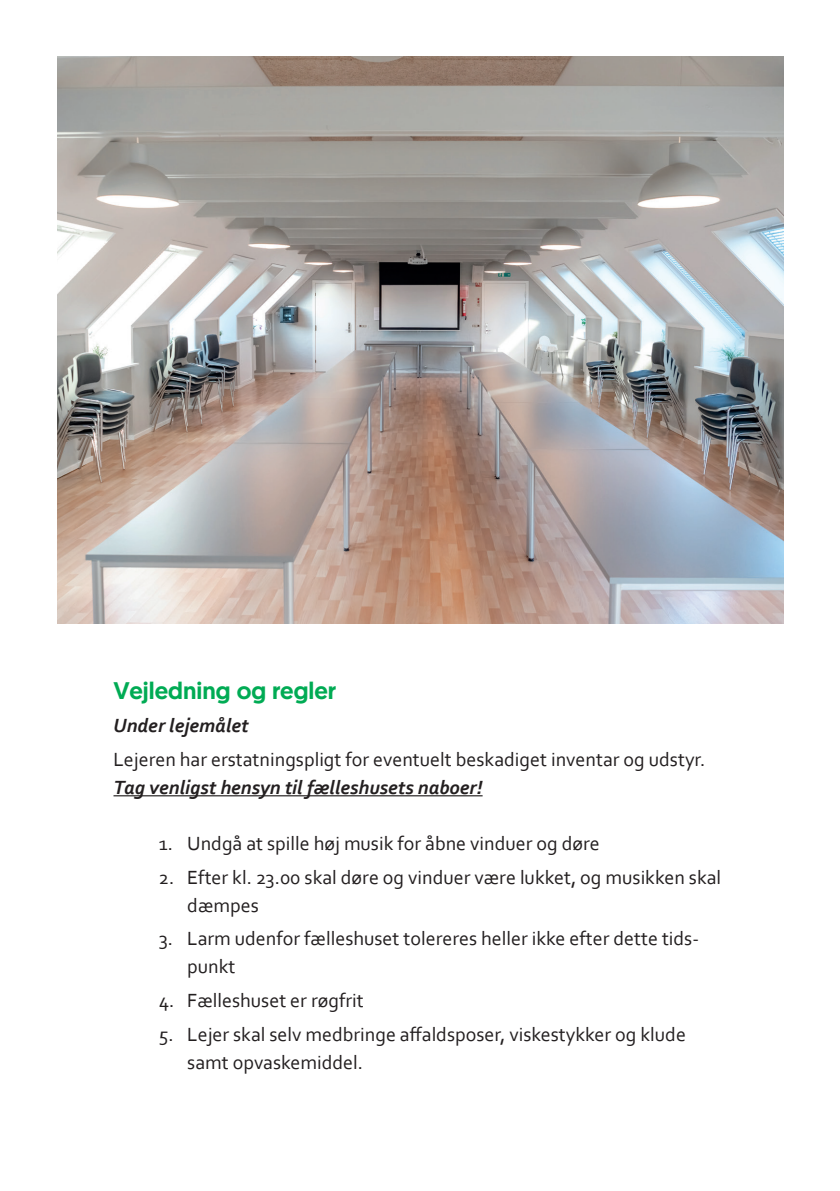
<style>
.page{position:relative;width:840px;height:1191px;background:#fff}
.page>*{position:absolute;margin:0;border:0;box-sizing:border-box;transform-origin:0 0}
.t1{font:500 24px "Geomanist";color:#00ab54}
.t2{font:20px/28px "Corbel";color:#231f20}
.t3{font:italic 700 20px "Corbel";color:#231f20}
</style>
<div class="page">
<hr style="left:113px;top:795px;width:369px;height:1px;background:#231f20">
<img style="left:57px;top:57px;width:725px;height:567px">
<p class="t1" style="left:113px;top:674px;width:224px">Vejledning og regler</p>
<p class="t3" style="left:113px;top:713px;width:137px">Under lejemålet</p>
<p class="t2" style="left:113px;top:745px;width:593px">Lejeren har erstatningspligt for eventuelt beskadiget inventar og udstyr.</p>
<p class="t3" style="left:113px;top:775px;width:370px">Tag venligst hensyn til fælleshusets naboer!</p>
<p class="t2" style="left:159px;top:829px;width:442px">1. Undgå at spille høj musik for åbne vinduer og døre</p>
<p class="t2" style="left:187px;top:862px;width:535px;text-indent:-28px">2. Efter kl. 23.00 skal døre og vinduer være lukket, og musikken skal dæmpes</p>
<p class="t2" style="left:187px;top:924px;width:513px;text-indent:-28px">3. Larm udenfor fælleshuset tolereres heller ikke efter dette tids&shy;punkt</p>
<p class="t2" style="left:159px;top:985px;width:206px">4. Fælleshuset er røgfrit</p>
<p class="t2" style="left:187px;top:1019px;width:500px;text-indent:-28px">5. Lejer skal selv medbringe affaldsposer, viskestykker og klude samt opvaskemiddel.</p>
</div>
